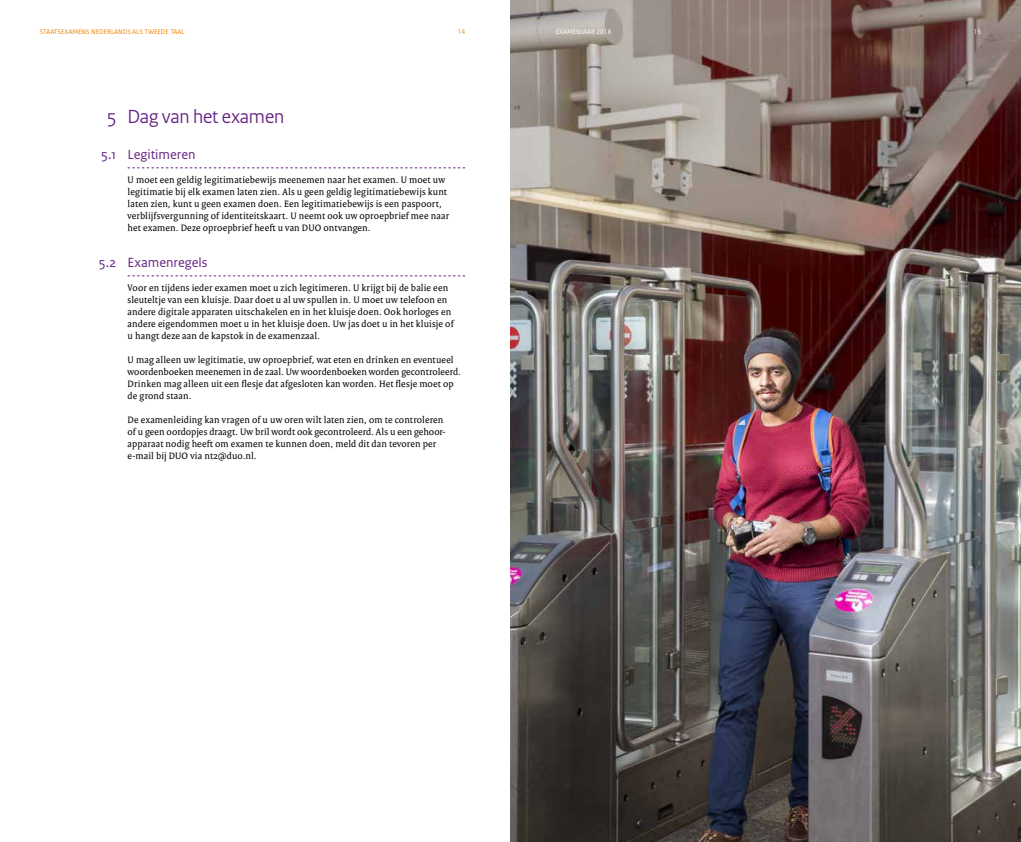
<style>
.page{position:relative;width:1021px;height:842px;background:#fff}
.page>*{position:absolute;margin:0;border:0;box-sizing:border-box;transform-origin:0 0}
.t1{font:20px "Rijksoverheid Sans Heading";letter-spacing:-.005em;color:#662383}
.t2{font:14px "Rijksoverheid Sans Text";color:#662383}
.t3{font:10px/12px "Rijksoverheid Serif";letter-spacing:.015em;color:#000}
.t4{font:7px "Rijksoverheid Sans Text";color:#f08100}
.t5{font:7px "Rijksoverheid Sans Text";color:#fff}
</style>
<div class="page">
<img style="left:510px;top:0;width:510px;height:842px">
<svg style="left:128px;top:168px;width:337px;height:1px"></svg>
<svg style="left:128px;top:276px;width:337px;height:1px"></svg>
<p class="t4" style="left:40px;top:28px;width:146px">STAATSEXAMENS NEDERLANDS ALS TWEEDE TAAL</p>
<p class="t4" style="left:457px;top:28px;width:9px">14</p>
<p class="t5" style="left:556px;top:28px;width:57px">EXAMENJAAR 2018</p>
<p class="t5" style="left:973px;top:28px;width:9px">15</p>
<h1 class="t1" style="left:107px;top:105px;width:179px">5 Dag van het examen</h1>
<h2 class="t2" style="left:101px;top:146px;width:96px">5.1 Legitimeren</h2>
<p class="t3" style="left:128px;top:174px;width:323px">U moet een geldig legitimatiebewijs meenemen naar het examen. U moet uw legitimatie bij elk examen laten zien. Als u geen geldig legitimatiebewijs kunt laten zien, kunt u geen examen doen. Een legitimatiebewijs is een paspoort, verblijfsvergunning of identiteitskaart. U neemt ook uw oproepbrief mee naar het examen. Deze oproepbrief heeft u van DUO ontvangen.</p>
<h2 class="t2" style="left:99px;top:254px;width:110px">5.2 Examenregels</h2>
<p class="t3" style="left:128px;top:282px;width:327px">Voor en tijdens ieder examen moet u zich legitimeren. U krijgt bij de balie een sleuteltje van een kluisje. Daar doet u al uw spullen in. U moet uw telefoon en andere digitale apparaten uitschakelen en in het kluisje doen. Ook horloges en andere eigendommen moet u in het kluisje doen. Uw jas doet u in het kluisje of u hangt deze aan de kapstok in de examenzaal.</p>
<p class="t3" style="left:128px;top:354px;width:335px">U mag alleen uw legitimatie, uw oproepbrief, wat eten en drinken en eventueel woordenboeken meenemen in de zaal. Uw woordenboeken worden gecontroleerd.<br>Drinken mag alleen uit een flesje dat afgesloten kan worden. Het flesje moet op de grond staan.</p>
<p class="t3" style="left:128px;top:414px;width:319px">De examenleiding kan vragen of u uw oren wilt laten zien, om te controleren of u geen oordopjes draagt. Uw bril wordt ook gecontroleerd. Als u een gehoor&shy;apparaat nodig heeft om examen te kunnen doen, meld dit dan tevoren per e-mail bij DUO via nt2@duo.nl.</p>
</div>
